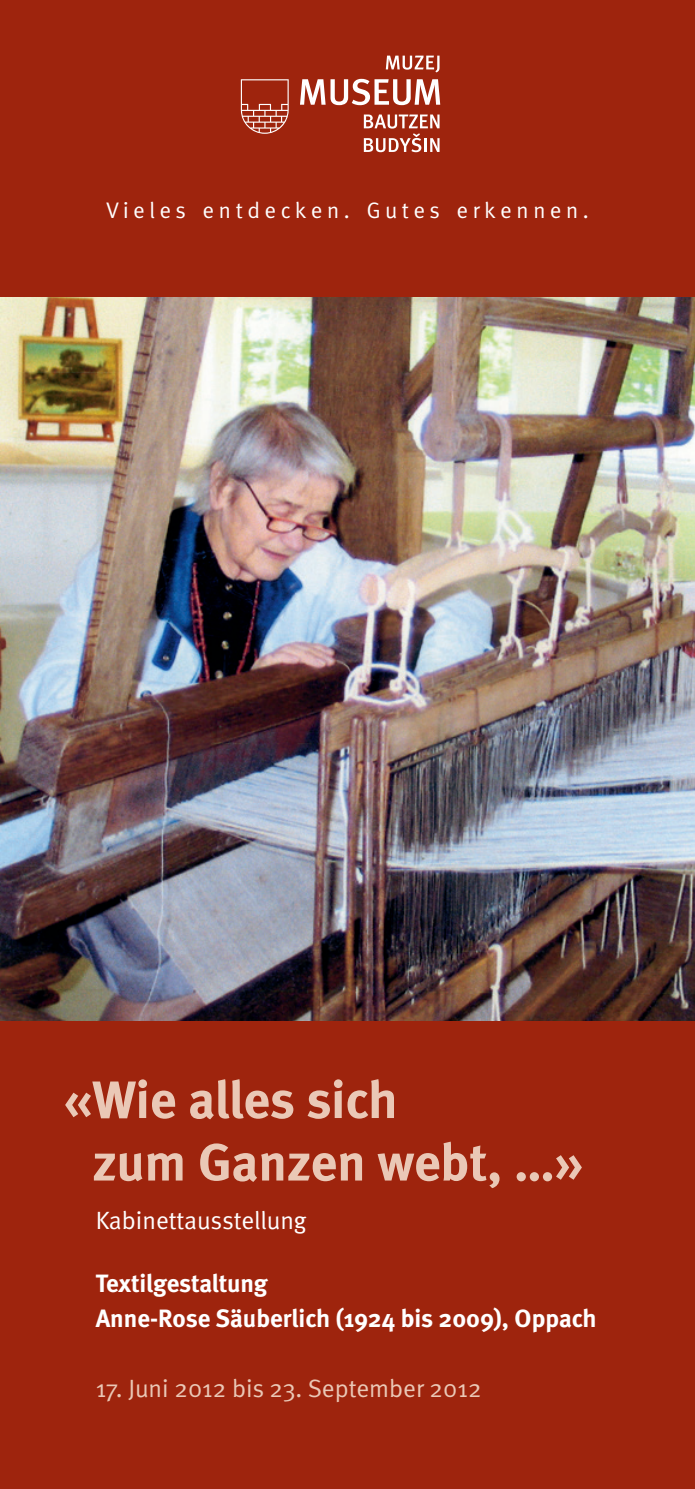
<style>
.page{position:relative;width:695px;height:1489px;background:#fff}
.page>*{position:absolute;margin:0;border:0;box-sizing:border-box;transform-origin:0 0}
.t1{font:700 52.5px/62.5px "Meta";letter-spacing:-.005em;color:#eac8b6}
.t2{font:700 25px/35px "Meta";letter-spacing:-.005em;color:#fff}
.t3{font:25px "Meta Normal";color:#eac8b6}
.t4{font:25px "Meta Normal";letter-spacing:-.005em;color:#fff}
.t5{font:22.5px "Meta";letter-spacing:.21em;color:#fff}
</style>
<div class="page">
<div style="left:0;top:0;width:694px;height:1488px;background:#9e240d"></div>
<img style="left:0;top:298px;width:694px;height:722px">
<svg style="left:241px;top:79px;width:47px;height:55px"></svg>
<svg style="left:300px;top:79px;width:140px;height:26px"></svg>
<svg style="left:386px;top:56px;width:53px;height:16px"></svg>
<svg style="left:364px;top:114px;width:75px;height:38px"></svg>
<p class="t5" style="left:106px;top:197px;width:484px">Vieles entdecken. Gutes erkennen.</p>
<h1 class="t1" style="left:92px;top:1067px;width:492px;text-indent:-28px">«Wie alles sich<br>zum Ganzen webt, …»</h1>
<p class="t4" style="left:96px;top:1205px;width:212px">Kabinettausstellung</p>
<p class="t2" style="left:96px;top:1265px;width:502px">Textilgestaltung<br>Anne-Rose Säuberlich (1924 bis 2009), Oppach</p>
<p class="t3" style="left:96px;top:1373px;width:387px">17. Juni 2012 bis 23. September 2012</p>
</div>
